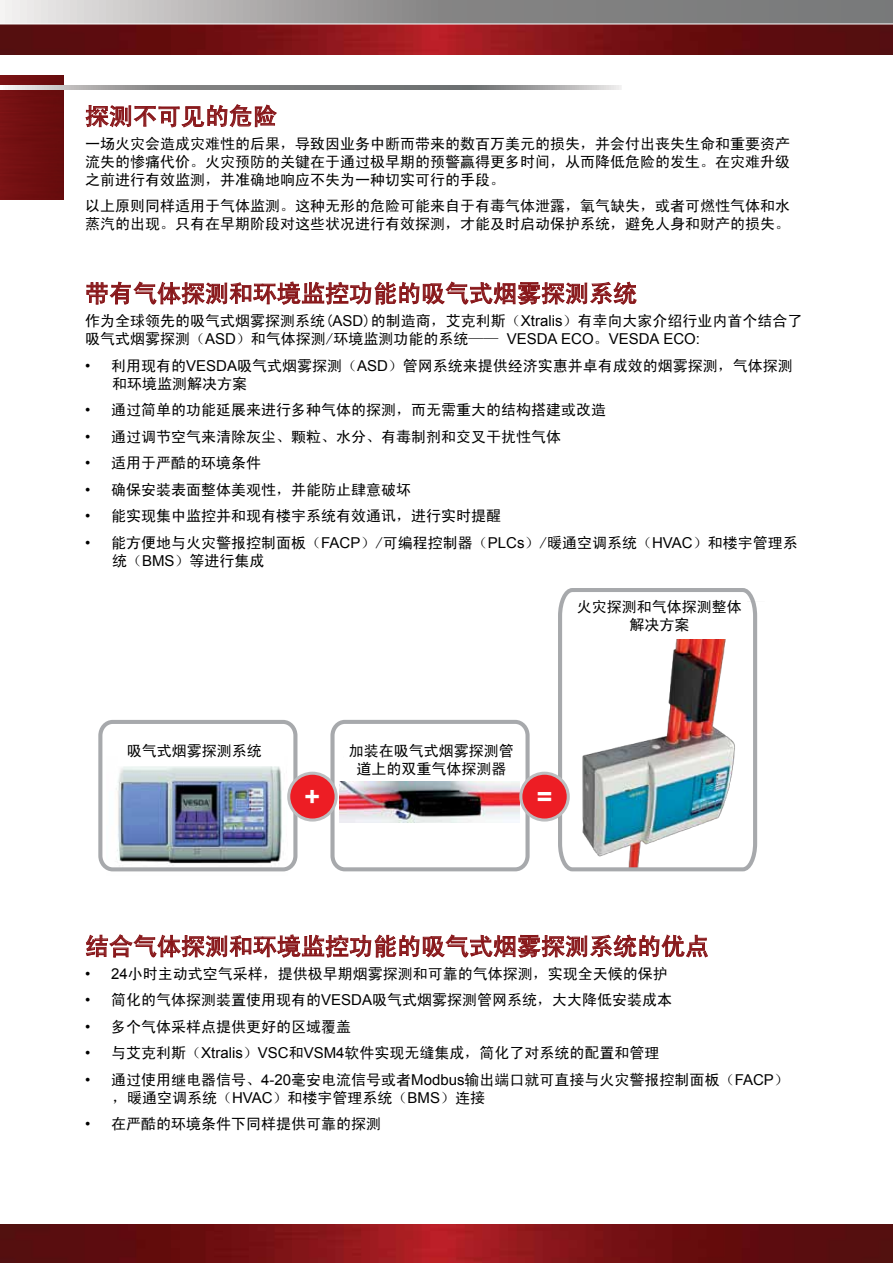
<style>
.page{position:relative;width:893px;height:1263px;background:#fff}
.page>*{position:absolute;margin:0;border:0;box-sizing:border-box;transform-origin:0 0}
.t1{font:700 26.4px "Arial";color:#fff}
.t2{font:24px "Sim Hei";color:#88171a}
.t3{font:700 18.3px "Arial";color:#000}
.t4{font:15px/18px "Sim Hei";color:#000}
.s1{font-family:"Arial"}
</style>
<div class="page">
<img style="left:0;top:1225px;width:893px;height:38px">
<svg style="left:85px;top:104px;width:192px;height:23px"></svg>
<svg style="left:86px;top:281px;width:551px;height:24px"></svg>
<svg style="left:86px;top:934px;width:622px;height:24px"></svg>
<img style="left:0;top:24px;width:893px;height:30px">
<img style="left:0;top:75px;width:64px;height:124px">
<svg style="left:1px;top:85px;width:620px;height:5px"></svg>
<svg style="left:0;top:0;width:893px;height:24px"></svg>
<img style="left:556px;top:588px;width:202px;height:284px">
<div style="left:330px;top:720px;width:200px;height:151px;border:4px solid #a7a9ac;border-radius:13px"></div>
<img style="left:339px;top:781px;width:180px;height:41px">
<img style="left:106px;top:766px;width:182px;height:106px">
<div style="left:98px;top:720px;width:199px;height:151px;border:4px solid #a7a9ac;border-radius:13px"></div>
<div style="left:289px;top:773px;width:47px;height:47px;background:#ed1d24;border-radius:50%"></div>
<div style="left:287px;top:772px;width:51px;height:49px;border:3px solid #bcbec0;border-radius:50%"></div>
<div style="left:521px;top:773px;width:47px;height:47px;background:#ed1d24;border-radius:50%"></div>
<div style="left:519px;top:772px;width:51px;height:49px;border:3px solid #bcbec0;border-radius:50%"></div>
<div style="left:672px;top:594px;width:62px;height:45px;background:#fff"></div>
<div style="left:575px;top:592px;width:168px;height:40px;background:#fff"></div>
<div style="left:572px;top:598px;width:175px;height:40px;background:#fff"></div>
<h2 class="t2" style="left:85px;top:104px;width:193px">探测不可见的危险</h2>
<p class="t4" style="left:85px;top:134px;width:706px;text-align:justify">一场火灾会造成灾难性的后果，导致因业务中断而带来的数百万美元的损失，并会付出丧失生命和重要资产流失的惨痛代价。火灾预防的关键在于通过极早期的预警赢得更多时间，从而降低危险的发生。在灾难升级之前进行有效监测，并准确地响应不失为一种切实可行的手段。</p>
<p class="t4" style="left:85px;top:197px;width:706px">以上原则同样适用于气体监测。这种无形的危险可能来自于有毒气体泄露，氧气缺失，或者可燃性气体和水蒸汽的出现。只有在早期阶段对这些状况进行有效探测，才能及时启动保护系统，避免人身和财产的损失。</p>
<h2 class="t2" style="left:85px;top:281px;width:553px">带有气体探测和环境监控功能的吸气式烟雾探测系统</h2>
<p class="t4" style="left:85px;top:312px;width:719px">作为全球领先的吸气式烟雾探测系统(<span class="s1">ASD</span>)的制造商，艾克利斯（<span class="s1">Xtralis</span>）有幸向大家介绍行业内首个结合了吸气式烟雾探测（<span class="s1">ASD</span>）和气体探测/环境监测功能的系统—— <span class="s1">VESDA ECO</span>。<span class="s1">VESDA ECO:</span></p>
<p class="t4" style="left:112px;top:356px;width:682px;text-indent:-27px"><span class="s1">•</span> 利用现有的<span class="s1">VESDA</span>吸气式烟雾探测（<span class="s1">ASD</span>）管网系统来提供经济实惠并卓有成效的烟雾探测，气体探测和环境监测解决方案</p>
<p class="t4" style="left:85px;top:401px;width:523px"><span class="s1">•</span> 通过简单的功能延展来进行多种气体的探测，而无需重大的结构搭建或改造</p>
<p class="t4" style="left:85px;top:427px;width:478px"><span class="s1">•</span> 通过调节空气来清除灰尘、颗粒、水分、有毒制剂和交叉干扰性气体</p>
<p class="t4" style="left:85px;top:454px;width:178px"><span class="s1">•</span> 适用于严酷的环境条件</p>
<p class="t4" style="left:85px;top:480px;width:328px"><span class="s1">•</span> 确保安装表面整体美观性，并能防止肆意破坏</p>
<p class="t4" style="left:85px;top:507px;width:418px"><span class="s1">•</span> 能实现集中监控并和现有楼宇系统有效通讯，进行实时提醒</p>
<p class="t4" style="left:112px;top:533px;width:687px;text-indent:-27px"><span class="s1">•</span> 能方便地与火灾警报控制面板（<span class="s1">FACP</span>）/可编程控制器（<span class="s1">PLCs</span>）/暖通空调系统（<span class="s1">HVAC</span>）和楼宇管理系统（<span class="s1">BMS</span>）等进行集成</p>
<p class="t3" style="left:579px;top:591px;width:159px">Dual Fire and Gas</p>
<p class="t4" style="left:577px;top:598px;width:166px;text-align:center">火灾探测和气体探测整体解决方案</p>
<p class="t4" style="left:127px;top:742px;width:137px">吸气式烟雾探测系统</p>
<p class="t3" style="left:120px;top:742px;width:156px">Detection System</p>
<p class="t4" style="left:349px;top:742px;width:166px;text-align:center">加装在吸气式烟雾探测管道上的双重气体探测器</p>
<p class="t3" style="left:344px;top:742px;width:165px">added to ASD pipe</p>
<h1 class="t1" style="left:305px;top:779px;width:17px">+</h1>
<h1 class="t1" style="left:537px;top:779px;width:17px">=</h1>
<h2 class="t2" style="left:85px;top:934px;width:625px">结合气体探测和环境监控功能的吸气式烟雾探测系统的优点</h2>
<p class="t4" style="left:85px;top:964px;width:584px"><span class="s1">• 24</span>小时主动式空气采样，提供极早期烟雾探测和可靠的气体探测，实现全天候的保护</p>
<p class="t4" style="left:85px;top:991px;width:589px"><span class="s1">•</span> 简化的气体探测装置使用现有的<span class="s1">VESDA</span>吸气式烟雾探测管网系统，大大降低安装成本</p>
<p class="t4" style="left:85px;top:1017px;width:268px"><span class="s1">•</span> 多个气体采样点提供更好的区域覆盖</p>
<p class="t4" style="left:85px;top:1044px;width:576px"><span class="s1">•</span> 与艾克利斯（<span class="s1">Xtralis</span>）<span class="s1">VSC</span>和<span class="s1">VSM4</span>软件实现无缝集成，简化了对系统的配置和管理</p>
<p class="t4" style="left:112px;top:1070px;width:678px;text-indent:-27px"><span class="s1">•</span> 通过使用继电器信号、<span class="s1">4-20</span>毫安电流信号或者<span class="s1">Modbus</span>输出端口就可直接与火灾警报控制面板（<span class="s1">FACP</span>），暖通空调系统（<span class="s1">HVAC</span>）和楼宇管理系统（<span class="s1">BMS</span>）连接</p>
<p class="t4" style="left:85px;top:1115px;width:298px"><span class="s1">•</span> 在严酷的环境条件下同样提供可靠的探测</p>
</div>
